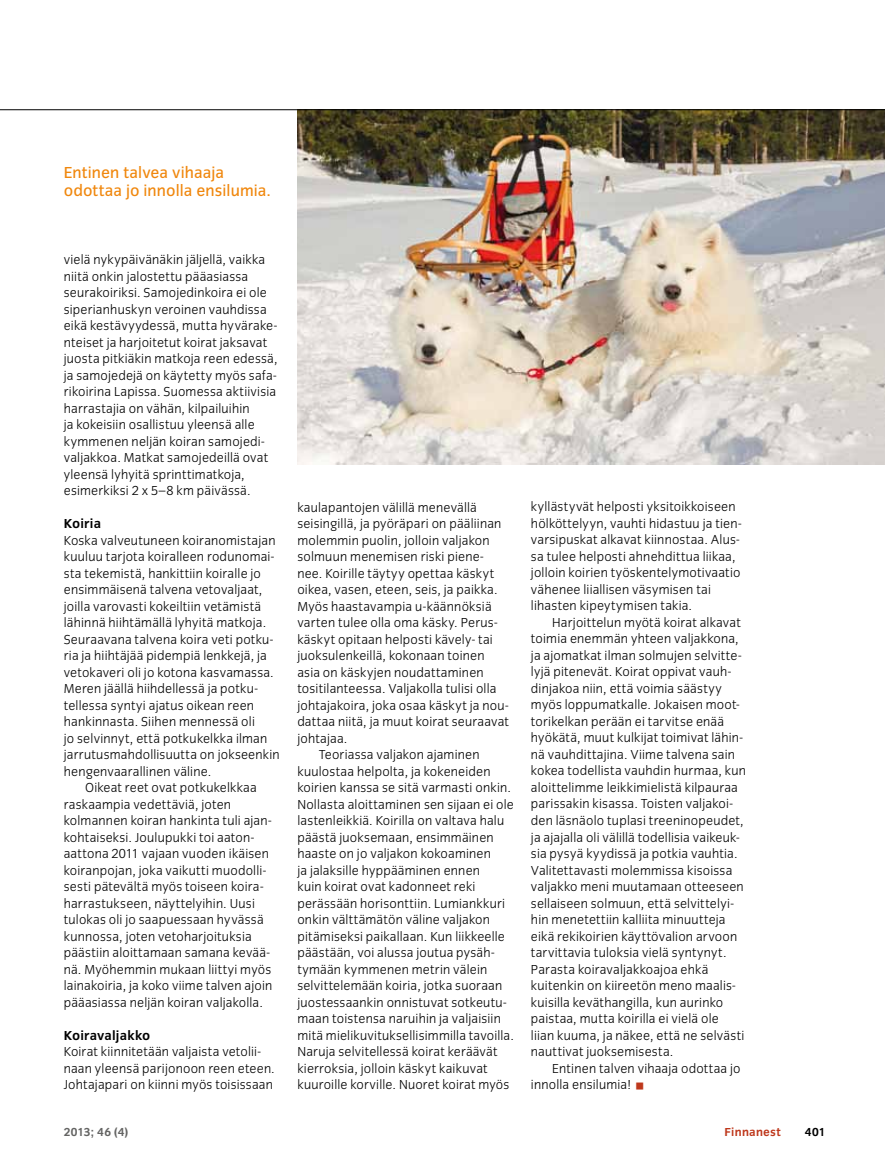
<style>
.page{position:relative;width:885px;height:1174px;background:#fff}
.page>*{position:absolute;margin:0;border:0;box-sizing:border-box;transform-origin:0 0}
.t1{font:16.5px/18px "Congress Sans";letter-spacing:.005em;color:#f0870d}
.t2{font:300 13.5px/16.5px "Congress Sans";letter-spacing:.015em;color:#000}
.t3{font:700 13.5px "Congress Sans";letter-spacing:.015em;color:#000}
.t4{font:700 12px "Congress Sans";letter-spacing:.015em;color:#646463}
.t5{font:700 12px "Congress Sans";letter-spacing:.02em;color:#be381c}
.t6{font:700 12px "Congress Sans";color:#000}
</style>
<div class="page">
<img style="left:297px;top:110px;width:587px;height:354px">
<hr style="left:0;top:109px;width:884px;height:1px;background:#000">
<p class="t1" style="left:64px;top:163px;width:209px">Entinen talvea vihaaja odottaa jo innolla ensilumia.</p>
<p class="t2" style="left:64px;top:251px;width:215px">vielä nykypäivänäkin jäljellä, vaikka niitä onkin jalostettu pääasiassa seurakoiriksi. Samojedinkoira ei ole siperianhuskyn veroinen vauhdissa eikä kestävyydessä, mutta hyvärake&shy;nteiset ja harjoitetut koirat jaksavat juosta pitkiäkin matkoja reen edessä, ja samojedejä on käytetty myös safa&shy;rikoirina Lapissa. Suomessa aktiivisia harrastajia on vähän, kilpailuihin<br>ja kokeisiin osallistuu yleensä alle kymmenen neljän koiran samojedi&shy;valjakkoa. Matkat samojedeillä ovat yleensä lyhyitä sprinttimatkoja, esimerkiksi 2 x 5–8 km päivässä.</p>
<p class="t3" style="left:64px;top:516px;width:39px">Koiria</p>
<p class="t2" style="left:64px;top:532px;width:213px">Koska valveutuneen koiranomistajan</p>
<p class="t2" style="left:64px;top:548px;width:212px">kuuluu tarjota koiralleen rodunomai-</p>
<p class="t2" style="left:64px;top:565px;width:199px">sta tekemistä, hankittiin koiralle jo</p>
<p class="t2" style="left:64px;top:581px;width:200px">ensimmäisenä talvena vetovaljaat,</p>
<p class="t2" style="left:64px;top:598px;width:199px">joilla varovasti kokeiltiin vetämistä</p>
<p class="t2" style="left:64px;top:614px;width:204px">lähinnä hiihtämällä lyhyitä matkoja.</p>
<p class="t2" style="left:64px;top:631px;width:211px">Seuraavana talvena koira veti potku-</p>
<p class="t2" style="left:64px;top:647px;width:204px">ria ja hiihtäjää pidempiä lenkkejä, ja</p>
<p class="t2" style="left:64px;top:664px;width:211px">vetokaveri oli jo kotona kasvamassa.</p>
<p class="t2" style="left:64px;top:680px;width:196px">Meren jäällä hiihdellessä ja potku-</p>
<p class="t2" style="left:64px;top:697px;width:192px">tellessa syntyi ajatus oikean reen</p>
<p class="t2" style="left:64px;top:713px;width:192px">hankinnasta. Siihen mennessä oli</p>
<p class="t2" style="left:64px;top:730px;width:205px">jo selvinnyt, että potkukelkka ilman</p>
<p class="t2" style="left:64px;top:746px;width:217px">jarrutusmahdollisuutta on jokseenkin</p>
<p class="t2" style="left:64px;top:763px;width:149px">hengenvaarallinen väline.</p>
<p class="t2" style="left:85px;top:779px;width:173px">Oikeat reet ovat potkukelkkaa</p>
<p class="t2" style="left:64px;top:796px;width:169px">raskaampia vedettäviä, joten</p>
<p class="t2" style="left:64px;top:812px;width:209px">kolmannen koiran hankinta tuli ajan-</p>
<p class="t2" style="left:64px;top:829px;width:192px">kohtaiseksi. Joulupukki toi aaton-</p>
<p class="t2" style="left:64px;top:845px;width:206px">aattona 2011 vajaan vuoden ikäisen</p>
<p class="t2" style="left:64px;top:862px;width:204px">koiranpojan, joka vaikutti muodolli-</p>
<p class="t2" style="left:64px;top:878px;width:201px">sesti pätevältä myös toiseen koira-</p>
<p class="t2" style="left:64px;top:895px;width:192px">harrastukseen, näyttelyihin. U usi</p>
<p class="t2" style="left:64px;top:911px;width:201px">tulokas oli jo saapuessaan hyvässä</p>
<p class="t2" style="left:64px;top:928px;width:189px">kunnossa, joten vetoharjoituksia</p>
<p class="t2" style="left:64px;top:944px;width:208px">päästiin aloittamaan samana kevää-</p>
<p class="t2" style="left:64px;top:961px;width:209px">nä. Myöhemmin mukaan liittyi myös</p>
<p class="t2" style="left:64px;top:977px;width:210px">lainakoiria, ja koko viime talven ajoin</p>
<p class="t2" style="left:64px;top:994px;width:201px">pääasiassa neljän koiran valjakolla.</p>
<p class="t3" style="left:64px;top:1027px;width:88px">Koiravaljakko</p>
<p class="t2" style="left:64px;top:1043px;width:212px">Koirat kiinnitetään valjaista vetolii&shy;naan yleensä parijonoon reen eteen.<br>Johtajapari on kiinni myös toisissaan</p>
<p class="t2" style="left:297px;top:499px;width:181px">kaulapantojen välillä menevällä</p>
<p class="t2" style="left:297px;top:515px;width:205px">seisingillä, ja pyöräpari on pääliinan</p>
<p class="t2" style="left:297px;top:532px;width:194px">molemmin puolin, jolloin valjakon</p>
<p class="t2" style="left:297px;top:548px;width:188px">solmuun menemisen riski piene-</p>
<p class="t2" style="left:297px;top:565px;width:198px">nee. Koirille täytyy opettaa käskyt</p>
<p class="t2" style="left:297px;top:581px;width:202px">oikea, vasen, eteen, seis, ja paikka.</p>
<p class="t2" style="left:297px;top:598px;width:196px">Myös haastavampia u-käännöksiä</p>
<p class="t2" style="left:297px;top:614px;width:202px">varten tulee olla oma käsky. Perus-</p>
<p class="t2" style="left:297px;top:631px;width:197px">käskyt opitaan helposti kävely- tai</p>
<p class="t2" style="left:297px;top:647px;width:189px">juoksulenkeillä, kokonaan toinen</p>
<p class="t2" style="left:297px;top:664px;width:188px">asia on käskyjen noudattaminen</p>
<p class="t2" style="left:297px;top:680px;width:200px">tositilanteessa. Valjakolla tulisi olla</p>
<p class="t2" style="left:297px;top:697px;width:213px">johtajakoira, joka osaa käskyt ja nou-</p>
<p class="t2" style="left:297px;top:713px;width:213px">dattaa niitä, ja muut koirat seuraavat</p>
<p class="t2" style="left:297px;top:730px;width:51px">johtajaa.</p>
<p class="t2" style="left:318px;top:746px;width:162px">Teoriassa valjakon ajaminen</p>
<p class="t2" style="left:297px;top:763px;width:195px">kuulostaa helpolta, ja kokeneiden</p>
<p class="t2" style="left:297px;top:779px;width:215px">koirien kanssa se sitä varmasti onkin.</p>
<p class="t2" style="left:297px;top:796px;width:218px">Nollasta aloittaminen sen sijaan ei ole</p>
<p class="t2" style="left:297px;top:812px;width:208px">lastenleikkiä. Koirilla on valtava halu</p>
<p class="t2" style="left:297px;top:829px;width:198px">päästä juoksemaan, ensimmäinen</p>
<p class="t2" style="left:297px;top:845px;width:195px">haaste on jo valjakon kokoaminen</p>
<p class="t2" style="left:297px;top:862px;width:184px">ja jalaksille hyppääminen ennen</p>
<p class="t2" style="left:297px;top:878px;width:180px">kuin koirat ovat kadonneet reki</p>
<p class="t2" style="left:297px;top:895px;width:209px">perässään horisonttiin. Lumiankkuri</p>
<p class="t2" style="left:297px;top:911px;width:194px">onkin välttämätön väline valjakon</p>
<p class="t2" style="left:297px;top:928px;width:209px">pitämiseksi paikallaan. Kun liikkeelle</p>
<p class="t2" style="left:297px;top:944px;width:199px">päästään, voi alussa joutua pysäh-</p>
<p class="t2" style="left:297px;top:961px;width:191px">tymään kymmenen metrin välein</p>
<p class="t2" style="left:297px;top:977px;width:206px">selvittelemään koiria, jotka suoraan</p>
<p class="t2" style="left:297px;top:994px;width:211px">juostessaankin onnistuvat sotkeutu-</p>
<p class="t2" style="left:297px;top:1010px;width:205px">maan toistensa naruihin ja valjaisiin</p>
<p class="t2" style="left:297px;top:1027px;width:218px">mitä mielikuvituksellisimmilla tavoilla.</p>
<p class="t2" style="left:297px;top:1043px;width:202px">Naruja selvitellessä koirat keräävät</p>
<p class="t2" style="left:297px;top:1060px;width:192px">kierroksia, jolloin käskyt kaikuvat</p>
<p class="t2" style="left:297px;top:1076px;width:213px">kuuroille korville. Nuoret koirat myös</p>
<p class="t2" style="left:531px;top:499px;width:212px">kyllästyvät helposti yksitoikkoiseen hölköttelyyn, vauhti hidastuu ja tien&shy;varsipuskat alkavat kiinnostaa. Alus&shy;sa tulee helposti ahnehdittua liikaa, jolloin koirien työskentelymotivaatio vähenee liiallisen väsymisen tai lihasten kipeytymisen takia.</p>
<p class="t2" style="left:531px;top:614px;width:217px;text-indent:21px">Harjoittelun myötä koirat alkavat toimia enemmän yhteen valjakkona, ja ajomatkat ilman solmujen selvitte&shy;lyjä pitenevät. Koirat oppivat vauh&shy;dinjakoa niin, että voimia säästyy myös loppumatkalle. Jokaisen moot&shy;torikelkan perään ei tarvitse enää hyökätä, muut kulkijat toimivat lähin&shy;nä vauhdittajina. Viime talvena sain kokea todellista vauhdin hurmaa, kun aloittelimme leikkimielistä kilpauraa parissakin kisassa. Toisten valjakoi&shy;den läsnäolo tuplasi treeninopeudet, ja ajajalla oli välillä todellisia vaikeuk&shy;sia pysyä kyydissä ja potkia vauhtia.<br>Valitettavasti molemmissa kisoissa valjakko meni muutamaan otteeseen sellaiseen solmuun, että selvittelyi&shy;hin menetettiin kalliita minuutteja eikä rekikoirien käyttövalion arvoon tarvittavia tuloksia vielä syntynyt.<br>Parasta koiravaljakkoajoa ehkä kuitenkin on kiireetön meno maalis&shy;kuisilla keväthangilla, kun aurinko paistaa, mutta koirilla ei vielä ole<br>liian kuuma, ja näkee, että ne selvästi nauttivat juoksemisesta.</p>
<p class="t2" style="left:531px;top:1060px;width:211px;text-indent:21px">Entinen talven vihaaja odottaa jo innolla ensilumia!</p>
<p class="t4" style="left:64px;top:1125px;width:66px">2013; 46 (4)</p>
<p class="t5" style="left:724px;top:1125px;width:58px">Finnanest</p>
<p class="t6" style="left:804px;top:1125px;width:22px">401</p>
</div>
